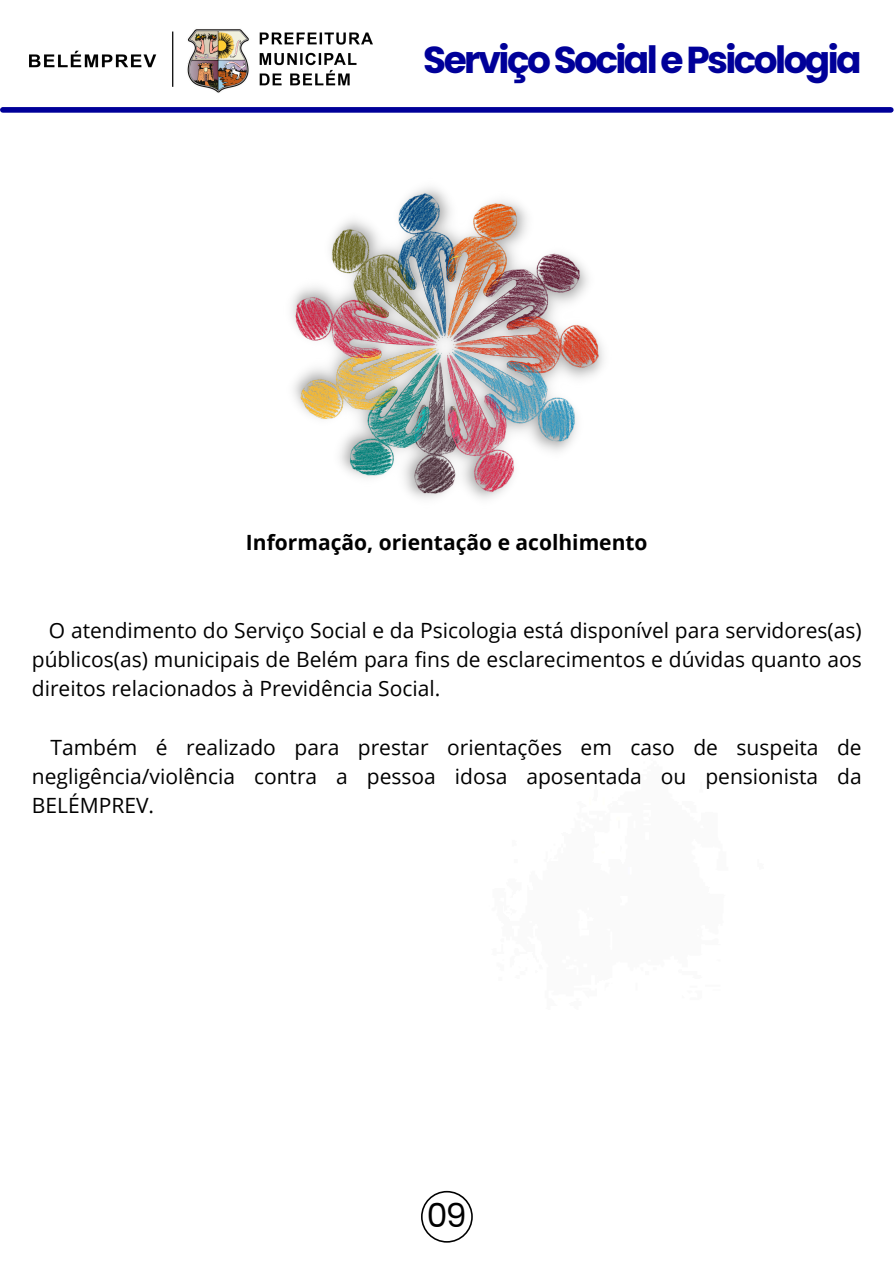
<style>
.page{position:relative;width:894px;height:1264px;background:#fff}
.page>*{position:absolute;margin:0;border:0;box-sizing:border-box;transform-origin:0 0}
.t1{font:700 37.5px "Poppins";letter-spacing:-.07em;color:#009}
.t2{font:33px "Poppins";color:#000}
.t3{font:21px/29.2px "Open Sans";color:#000;text-align:justify}
.t4{font:700 21px "Open Sans";color:#000}
</style>
<div class="page">
<div style="left:3px;top:107px;width:887px;height:6px;background:#009"></div>
<img style="left:291px;top:187px;width:313px;height:312px">
<img style="left:30px;top:29px;width:342px;height:64px">
<svg style="left:421px;top:1190px;width:51px;height:52px"></svg>
<p class="t1" style="left:423px;top:33px;width:440px">ServiçoSocialePsicologia</p>
<p class="t4" style="left:246px;top:527px;width:403px">Informação, orientação e acolhimento</p>
<h2 class="t3" style="left:32px;top:615px;width:831px;text-indent:17px">O atendimento do Serviço Social e da Psicologia está disponível para servidores(as) públicos(as) municipais de Belém para fins de esclarecimentos e dúvidas quanto aos direitos relacionados à Previdência Social.</h2>
<p class="t3" style="left:32px;top:732px;width:831px;text-indent:19px">Também é realizado para prestar orientações em caso de suspeita de negligência/violência contra a pessoa idosa aposentada ou pensionista da BELÉMPREV.</p>
<p class="t2" style="left:426px;top:1192px;width:41px">09</p>
</div>
